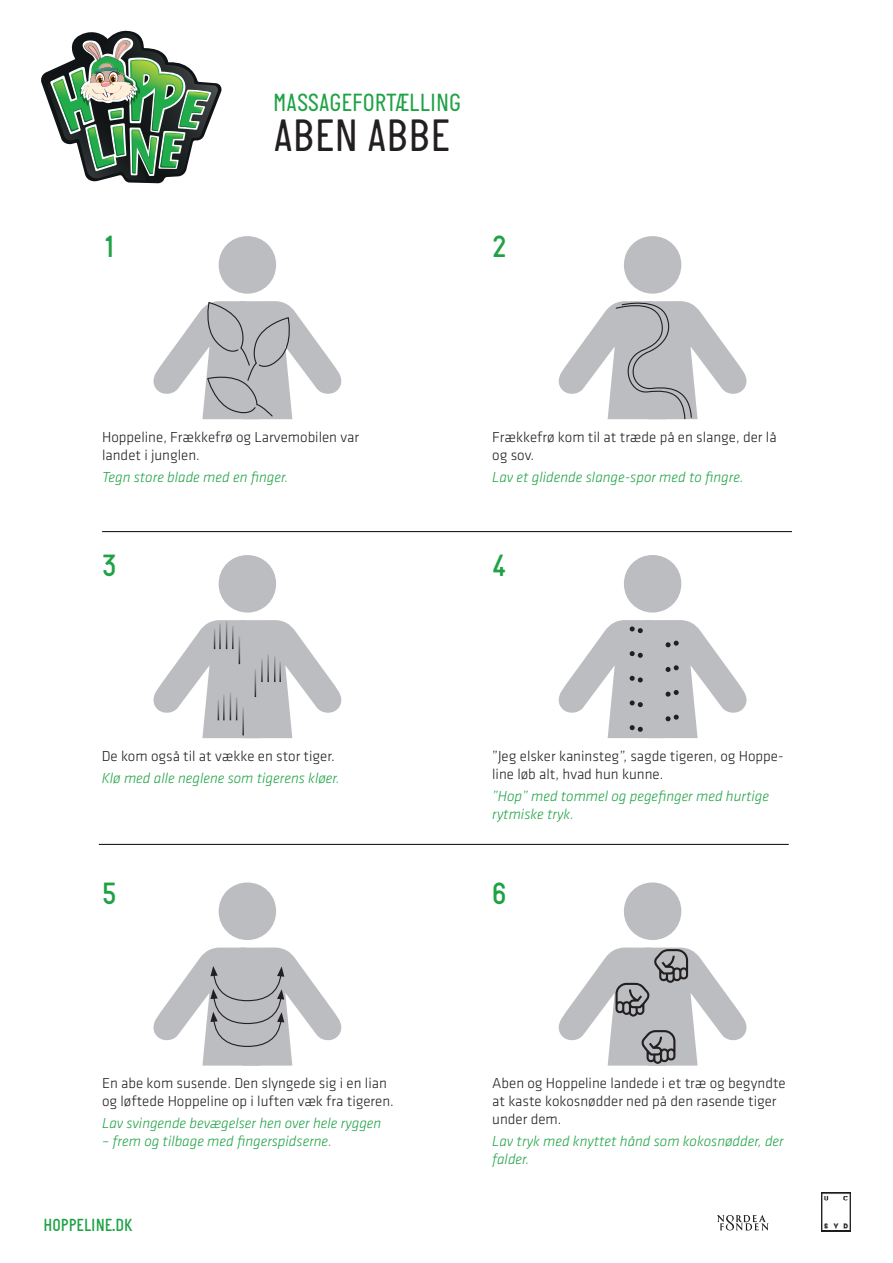
<style>
.page{position:relative;width:893px;height:1263px;background:#fff}
.page>*{position:absolute;margin:0;border:0;box-sizing:border-box;transform-origin:0 0}
.Overskrift{font:46.5px "Italian Plate";color:#231f20}
.t1{font:500 31.5px "Italian Plate";color:#1fa245}
.Overskrift-2{font:25.5px "Italian Plate";color:#1fa245}
.t2{font:500 18px "Italian Plate";color:#1fa245}
.Brødtekst{font:300 15px/18px "Klavika";color:#231f20}
.Brødteksk_italic{font:italic 300 15px/18px "Klavika";color:#1fa245}
.Brødteksk_italic-2{font:300 15px/18px "Klavika";color:#231f20}
</style>
<div class="page">
<img style="left:821px;top:1192px;width:30px;height:40px">
<svg style="left:717px;top:1215px;width:51px;height:15px"></svg>
<svg style="left:41px;top:31px;width:181px;height:152px"></svg>
<div style="left:219px;top:236px;width:57px;height:58px;background:#bcbdc0;border-radius:50%"></div>
<div style="left:624px;top:236px;width:57px;height:58px;background:#bcbdc0;border-radius:50%"></div>
<div style="left:219px;top:555px;width:57px;height:58px;background:#bcbdc0;border-radius:50%"></div>
<div style="left:624px;top:555px;width:57px;height:58px;background:#bcbdc0;border-radius:50%"></div>
<div style="left:219px;top:882px;width:57px;height:58px;background:#bcbdc0;border-radius:50%"></div>
<div style="left:624px;top:882px;width:57px;height:58px;background:#bcbdc0;border-radius:50%"></div>
<hr style="left:102px;top:531px;width:690px;height:1px;background:#231f20">
<hr style="left:99px;top:844px;width:690px;height:1px;background:#231f20">
<svg style="left:558px;top:301px;width:189px;height:119px"></svg>
<svg style="left:153px;top:301px;width:189px;height:118px"></svg>
<svg style="left:153px;top:620px;width:189px;height:118px"></svg>
<hr style="left:242px;top:707px;width:2px;height:28px;background:#fff">
<svg style="left:558px;top:620px;width:189px;height:118px"></svg>
<svg style="left:153px;top:947px;width:189px;height:118px"></svg>
<svg style="left:558px;top:947px;width:189px;height:118px"></svg>
<p class="Overskrift-2" style="left:273px;top:88px;width:190px">MASSAGEFORTÆLLING</p>
<p class="Overskrift" style="left:273px;top:109px;width:178px">ABEN ABBE</p>
<p class="t1" style="left:102px;top:229px;width:16px">1</p>
<p class="t1" style="left:492px;top:229px;width:16px">2</p>
<p class="Brødtekst" style="left:102px;top:427px;width:258px">Hoppeline, Frækkefrø og Larvemobilen var</p>
<p class="Brødtekst" style="left:102px;top:445px;width:99px">landet i junglen.</p>
<p class="Brødteksk_italic" style="left:102px;top:468px;width:188px">Tegn store blade med en finger.</p>
<p class="Brødtekst" style="left:492px;top:427px;width:286px">Frækkefrø kom til at træde på en slange, der lå og sov.</p>
<p class="Brødteksk_italic" style="left:492px;top:468px;width:253px">Lav et glidende slange-spor med to fingre.</p>
<p class="t1" style="left:102px;top:548px;width:16px">3</p>
<p class="t1" style="left:492px;top:548px;width:16px">4</p>
<p class="Brødtekst" style="left:102px;top:747px;width:235px">De kom også til at vække en stor tiger.</p>
<p class="Brødteksk_italic" style="left:102px;top:769px;width:240px">Klø med alle neglene som tigerens kløer.</p>
<p class="Brødtekst" style="left:492px;top:747px;width:293px">”Jeg elsker kaninsteg”, sagde tigeren, og Hoppe&shy;line løb alt, hvad hun kunne.</p>
<p class="Brødteksk_italic" style="left:492px;top:787px;width:278px">”Hop” med tommel og pegefinger med hurtige rytmiske tryk.</p>
<p class="t1" style="left:102px;top:876px;width:16px">5</p>
<p class="t1" style="left:492px;top:876px;width:16px">6</p>
<p class="Brødtekst" style="left:102px;top:1074px;width:293px">En abe kom susende. Den slyngede sig i en lian og løftede Hoppeline op i luften væk fra tigeren.</p>
<p class="Brødteksk_italic" style="left:102px;top:1114px;width:281px">Lav svingende bevægelser hen over hele ryggen</p>
<p class="Brødteksk_italic" style="left:102px;top:1132px;width:231px">– frem og tilbage med fingerspidserne.</p>
<p class="t2" style="left:43px;top:1215px;width:90px">HOPPELINE.DK</p>
<p class="Brødteksk_italic-2" style="left:492px;top:1074px;width:295px">Aben og Hoppeline landede i et træ og begyndte at kaste kokosnødder ned på den rasende tiger under dem.</p>
<p class="Brødteksk_italic" style="left:492px;top:1132px;width:293px">Lav tryk med knyttet hånd som kokosnødder, der falder.</p>
</div>
